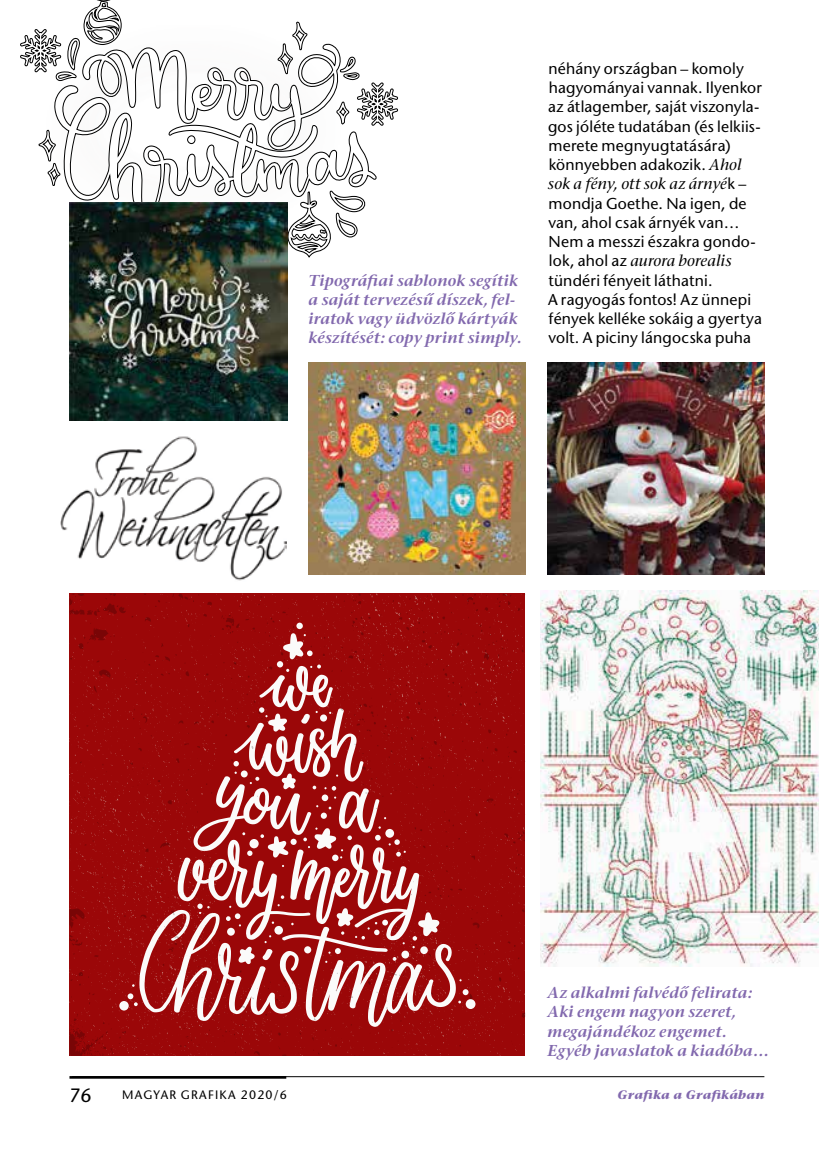
<style>
.page{position:relative;width:819px;height:1166px;background:#fff}
.page>*{position:absolute;margin:0;border:0;box-sizing:border-box;transform-origin:0 0}
.t1{font:19.25px "Stone Sans H";color:#000}
.t2{font:15.75px/19.2px "Stone Sans H";letter-spacing:.015em;color:#000}
.t3{font:15.75px/19.2px "Stone Serif Semi Bold Italic H";letter-spacing:.01em;color:#8269ae}
.t4{font:15.75px "Stone Serif Italic H";letter-spacing:.01em;color:#000}
.t5{font:12.25px "Stone Sans H";letter-spacing:.1em;color:#000}
.t6{font:12.25px "Stone Serif Bold Italic H";letter-spacing:.025em;color:#8269ae}
.s1{font-family:"Stone Serif Italic H"}
.s2{font-family:"Stone Sans H"}
</style>
<div class="page">
<hr style="left:69px;top:1076px;width:217px;height:2px;background:#000">
<hr style="left:72px;top:1076px;width:692px;height:1px;background:#000">
<svg style="left:20px;top:0;width:378px;height:258px"></svg>
<svg style="left:69px;top:594px;width:456px;height:462px;background:#a52223"></svg>
<img style="left:69px;top:202px;width:219px;height:218px">
<img style="left:540px;top:591px;width:279px;height:376px">
<img style="left:308px;top:363px;width:217px;height:211px">
<img style="left:61px;top:436px;width:225px;height:145px">
<img style="left:547px;top:363px;width:217px;height:211px">
<p class="t3" style="left:308px;top:270px;width:214px">Tipográfiai sablonok segítik a saját tervezésû díszek, fel&shy;iratok vagy üdvözlô kártyák készítését: copy print simply.</p>
<p class="t2" style="left:548px;top:59px;width:215px">néhány országban – komoly hagyományai vannak. ilyenkor az átlagember, saját viszonyla&shy;gos jóléte tudatában (és lelkiis&shy;merete megnyugtatására) könnyebben adakozik. <span class="s1">Ahol</span></p>
<p class="t4" style="left:548px;top:174px;width:200px">sok a fény, ott sok az árnyé<span class="s2">k –</span></p>
<p class="t2" style="left:548px;top:193px;width:209px">mondja goethe. Na igen, de van, ahol csak árnyék van…<br>Nem a messzi északra gondo-</p>
<p class="t4" style="left:549px;top:251px;width:184px"><span class="s2">lok, ahol az</span> aurora borealis</p>
<p class="t2" style="left:548px;top:270px;width:215px">tündéri fényeit láthatni.<br>a ragyogás fontos! az ünnepi fények kelléke sokáig a gyertya volt. a piciny lángocska puha</p>
<p class="t3" style="left:547px;top:983px;width:222px">Az alkalmi falvédô felirata:<br>Aki engem nagyon szeret, megajándékoz engemet.<br>Egyéb javaslatok a kiadóba…</p>
<p class="t1" style="left:69px;top:1084px;width:24px">76</p>
<p class="t5" style="left:122px;top:1087px;width:166px">magyar grafika 2020/6</p>
<p class="t6" style="left:617px;top:1087px;width:148px">Grafika a Grafikában</p>
</div>
